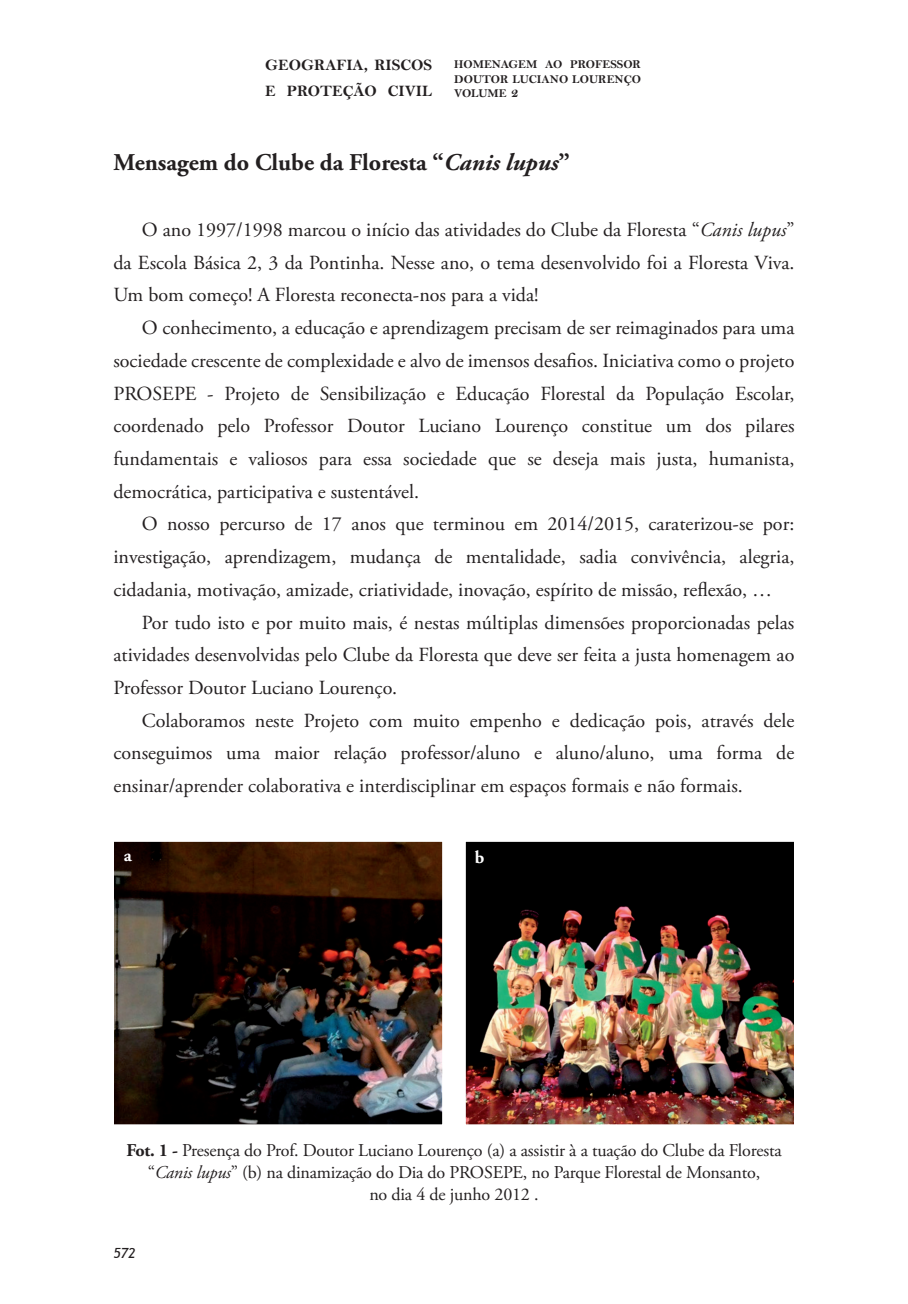
<style>
.page{position:relative;width:908px;height:1304px;background:#fff}
.page>*{position:absolute;margin:0;border:0;box-sizing:border-box;transform-origin:0 0}
.t1{font:700 24px "Adobe Garamond Pro";color:#231f20}
.t2{font:20px/32.8px "Adobe Garamond Pro";color:#231f20;text-align:justify}
.t3{font:18px/22px "Adobe Garamond Pro";letter-spacing:-.01em;color:#231f20;text-align:center}
.t4{font:700 18px "Adobe Garamond Pro";color:#fff}
.t5{font:16px/26px "Bell MT Bold";color:#231f20}
.t6{font:italic 14px "Trebuchet MS";color:#231f20}
.t7{font:12px/14.4px "Bell MT Bold";color:#231f20;text-align:justify}
.s1{font-size:14px}
.s2{font-style:italic}
.s3{font-weight:700}
</style>
<div class="page">
<img style="left:115px;top:843px;width:325px;height:280px">
<div style="left:113px;top:841px;width:329px;height:284px;border:1px solid #fff"></div>
<img style="left:467px;top:843px;width:325px;height:280px">
<div style="left:465px;top:841px;width:329px;height:284px;border:1px solid #fff"></div>
<p class="t5" style="left:265px;top:52px;width:168px">GEOGRAFIA, RISCOS<br>E PROTEÇÃO CIVIL</p>
<p class="t7" style="left:454px;top:57px;width:188px">HOMENAGEM AO PROFESSOR DOUTOR LUCIANO LOURENÇO VOLUME <span class="s1">2</span></p>
<p class="t1" style="left:113px;top:149px;width:457px">Mensagem do Clube da Floresta “<span class="s2">Canis lupus</span>”</p>
<p class="t2" style="left:113px;top:214px;width:682px;text-indent:28px">O ano 1997/1998 marcou o início das atividades do Clube da Floresta “<span class="s2">Canis lupus</span>” da Escola Básica 2, 3 da Pontinha. Nesse ano, o tema desenvolvido foi a Floresta Viva.<br>Um bom começo! A Floresta reconecta-nos para a vida!</p>
<p class="t2" style="left:113px;top:312px;width:682px;text-indent:28px">O conhecimento, a educação e aprendizagem precisam de ser reimaginados para uma sociedade crescente de complexidade e alvo de imensos desafios. Iniciativa como o projeto PROSEPE - Projeto de Sensibilização e Educação Florestal da População Escolar, coordenado pelo Professor Doutor Luciano Lourenço constitue um dos pilares fundamentais e valiosos para essa sociedade que se deseja mais justa, humanista, democrática, participativa e sustentável.</p>
<p class="t2" style="left:113px;top:508px;width:682px;text-indent:28px">O nosso percurso de 17 anos que terminou em 2014/2015, caraterizou-se por: investigação, aprendizagem, mudança de mentalidade, sadia convivência, alegria, cidadania, motivação, amizade, criatividade, inovação, espírito de missão, reflexão, …</p>
<p class="t2" style="left:113px;top:607px;width:682px;text-indent:28px">Por tudo isto e por muito mais, é nestas múltiplas dimensões proporcionadas pelas atividades desenvolvidas pelo Clube da Floresta que deve ser feita a justa homenagem ao Professor Doutor Luciano Lourenço.</p>
<p class="t2" style="left:113px;top:705px;width:682px;text-indent:28px">Colaboramos neste Projeto com muito empenho e dedicação pois, através dele conseguimos uma maior relação professor/aluno e aluno/aluno, uma forma de ensinar/aprender colaborativa e interdisciplinar em espaços formais e não formais.</p>
<p class="t4" style="left:124px;top:845px;width:9px">a</p>
<p class="t4" style="left:474px;top:846px;width:11px">b</p>
<p class="t3" style="left:126px;top:1140px;width:656px"><span class="s3">Fot. 1 -</span> Presença do Prof. Doutor Luciano Lourenço (a) a assistir à a tuação do Clube da Floresta “<span class="s2">Canis lupus</span>” (b) na dinamização do Dia do PROSEPE, no Parque Florestal de Monsanto,<br>no dia 4 de junho 2012 .</p>
<p class="t6" style="left:113px;top:1245px;width:24px">572</p>
</div>
